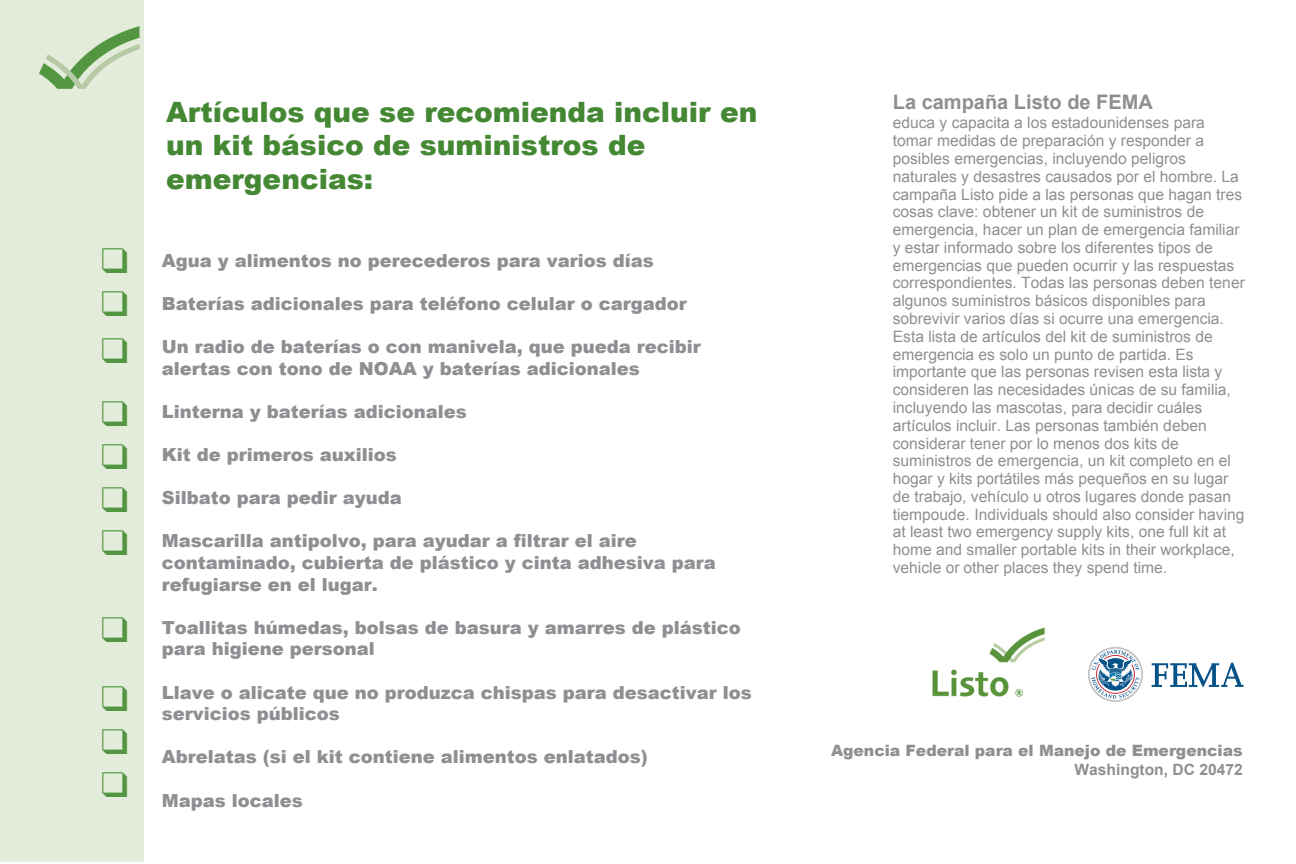
<style>
.page{position:relative;width:1296px;height:864px;background:#fff}
.page>*{position:absolute;margin:0;border:0;box-sizing:border-box;transform-origin:0 0}
.t1{font:35.8px/43.2px "Zapf Dingbats";color:#529642;text-align:justify}
.t2{font:900 28px/33.6px "Arial";color:#458834}
.t3{font:700 20px "Arial";color:#8d8f92}
.t4{font:900 18px/21.6px "Arial";color:#8d8f92}
.t5{font:15.6px/17.8px "Arial";color:#8d8f92}
.t6{font:900 15.6px/19.6px "Arial";color:#8d8f92;text-align:right}
.s1{font-style:inherit}
.s2{font-weight:700}
</style>
<div class="page">
<div style="left:0;top:1px;width:143px;height:861px;background:#e3ebda"></div>
<svg style="left:39px;top:26px;width:101px;height:63px"></svg>
<svg style="left:1152px;top:663px;width:92px;height:24px"></svg>
<svg style="left:1088px;top:647px;width:55px;height:55px"></svg>
<img style="left:932px;top:627px;width:113px;height:70px">
<p class="t1" style="left:101px;top:435px;width:29px">❑ ❑ ❑</p>
<p class="t2" style="left:166px;top:94px;width:593px">Artículos que se recomienda incluir en un kit básico de suministros de emergencias:</p>
<p class="t4" style="left:162px;top:249px;width:494px">Agua y alimentos no perecederos para varios días</p>
<p class="t4" style="left:162px;top:292px;width:527px">Baterías adicionales para teléfono celular o cargador</p>
<p class="t4" style="left:162px;top:335px;width:541px">Un radio de baterías o con manivela, que pueda recibir alertas con tono de NOAA y baterías adicionales</p>
<p class="t4" style="left:162px;top:400px;width:307px">Linterna y baterías adicionales</p>
<p class="t4" style="left:162px;top:443px;width:237px">Kit de primeros auxilios</p>
<p class="t4" style="left:162px;top:486px;width:242px">Silbato para pedir ayuda</p>
<p class="t4" style="left:162px;top:530px;width:556px">Mascarilla antipolvo, para ayudar a filtrar el aire contaminado, cubierta de plástico y cinta adhesiva para refugiarse en el lugar.</p>
<p class="t4" style="left:162px;top:616px;width:581px">Toallitas húmedas, bolsas de basura y amarres de plástico para higiene personal</p>
<p class="t4" style="left:162px;top:681px;width:592px">Llave o alicate que no produzca chispas para desactivar los servicios públicos</p>
<p class="t4" style="left:162px;top:746px;width:488px">Abrelatas (si el kit contiene alimentos enlatados)</p>
<p class="t4" style="left:162px;top:789px;width:143px">Mapas locales</p>
<p class="t3" style="left:893px;top:89px;width:262px">La campaña Listo de FEMA</p>
<p class="t5" style="left:893px;top:114px;width:354px">educa y capacita a los estadounidenses para tomar medidas de preparación y responder a posibles emergencias, incluyendo peligros naturales y desastres causados por el hombre. La campaña Listo pide a las personas que hagan tres cosas clave: obtener un kit de suministros de emergencia, hacer un plan de emergencia familiar y estar informado sobre los diferentes tipos de emergencias que pueden ocurrir y las respuestas correspondientes. Todas las personas deben tener algunos suministros básicos disponibles para sobrevivir varios días si ocurre una emergencia.<br>Esta lista de artículos del kit de suministros de emergencia es solo un punto de partida. Es importante que las personas revisen esta lista y consideren las necesidades únicas de su familia, incluyendo las mascotas, para decidir cuáles artículos incluir. Las personas también deben considerar tener por lo menos dos kits de suministros de emergencia, un kit completo en el hogar y kits portátiles más pequeños en su lugar de trabajo, vehículo u otros lugares donde pasan tiempo<span class="s1">ude. Individuals should also consider having at least two emergency supply kits, one full kit at home and smaller portable kits in their workplace, vehicle or other places they spend time.</span></p>
<p class="t6" style="left:831px;top:740px;width:413px">Agencia Federal para el Manejo de Emergencias<br><span class="s2">Washington, DC 20472</span></p>
</div>
